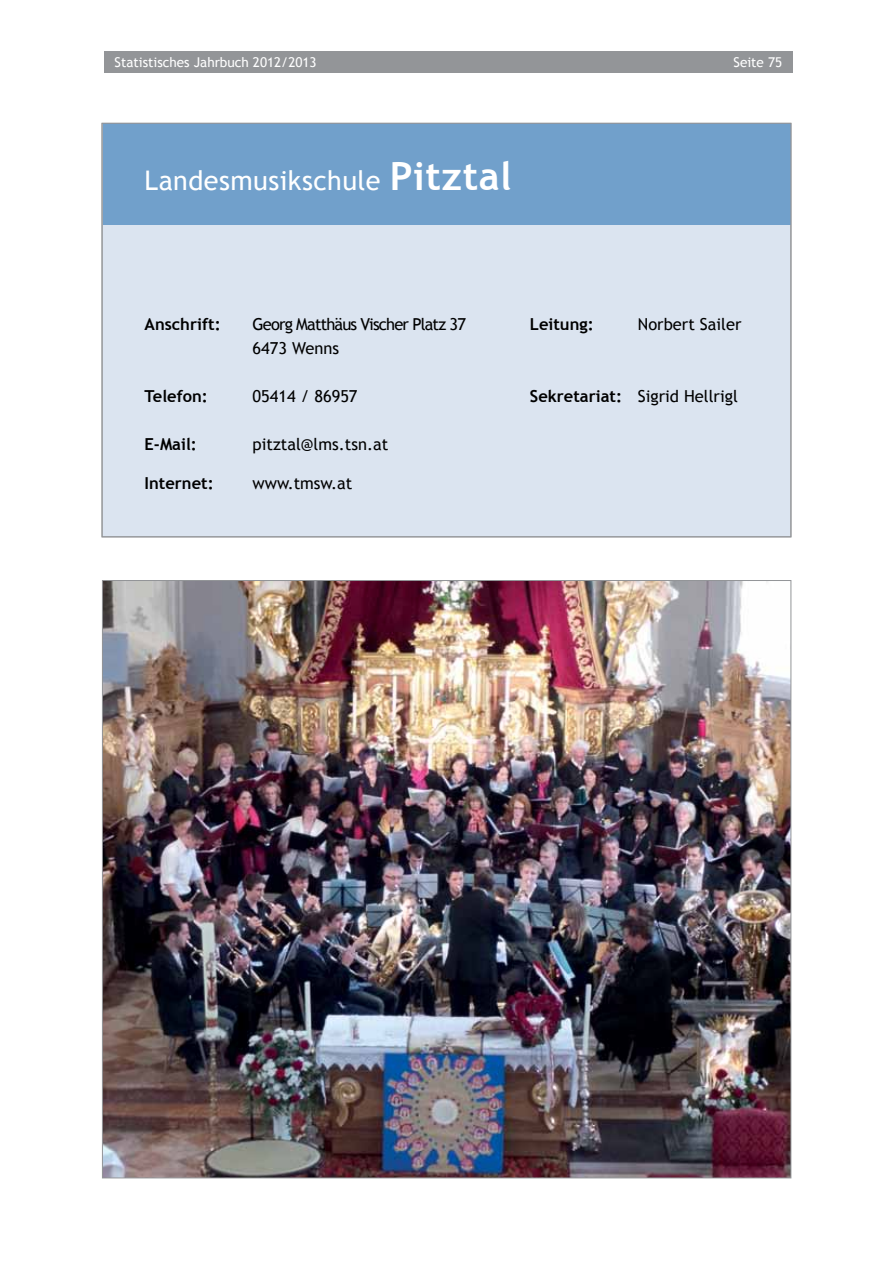
<style>
.page{position:relative;width:893px;height:1263px;background:#fff}
.page>*{position:absolute;margin:0;border:0;box-sizing:border-box;transform-origin:0 0}
.t1{font:27px "Trebuchet MS";letter-spacing:.015em;color:#fff}
.t2{font:16.5px "Trebuchet MS";color:#000}
.t3{font:700 16.5px "Trebuchet MS";color:#000}
.t4{font:16.5px/24px "Trebuchet MS";letter-spacing:-.05em;color:#000}
.t5{font:13.5px "Trebuchet MS";color:#fff}
.s1{font-weight:700;font-size:39px}
.s2{font-weight:700}
</style>
<div class="page">
<div style="left:104px;top:51px;width:689px;height:21px;background:#939598"></div>
<div style="left:102px;top:123px;width:689px;height:414px;background:#dbe4f0"></div>
<div style="left:103px;top:124px;width:688px;height:101px;background:#71a0cb"></div>
<img style="left:104px;top:582px;width:685px;height:594px">
<p class="t5" style="left:115px;top:54px;width:204px">Statistisches Jahrbuch 2012/2013</p>
<p class="t5" style="left:734px;top:54px;width:50px">Seite 75</p>
<h1 class="t1" style="left:145px;top:165px;width:369px">Landesmusikschule <span class="s1">Pitztal</span></h1>
<p class="t3" style="left:145px;top:314px;width:78px">Anschrift:</p>
<p class="t4" style="left:253px;top:312px;width:215px">Georg Matthäus Vischer Platz 37<br>6473 Wenns</p>
<p class="t3" style="left:145px;top:386px;width:65px">Telefon:</p>
<p class="t2" style="left:253px;top:386px;width:107px">05414 / 86957</p>
<p class="t3" style="left:145px;top:434px;width:54px">E-Mail:</p>
<p class="t2" style="left:253px;top:434px;width:137px">pitztal@lms.tsn.at</p>
<p class="t3" style="left:145px;top:473px;width:71px">Internet:</p>
<p class="t2" style="left:253px;top:473px;width:101px">www.tmsw.at</p>
<p class="t3" style="left:530px;top:314px;width:65px">Leitung:</p>
<p class="t2" style="left:638px;top:314px;width:105px">Norbert Sailer</p>
<p class="t2" style="left:530px;top:386px;width:209px"><span class="s2">Sekretariat:</span> Sigrid Hellrigl</p>
</div>
